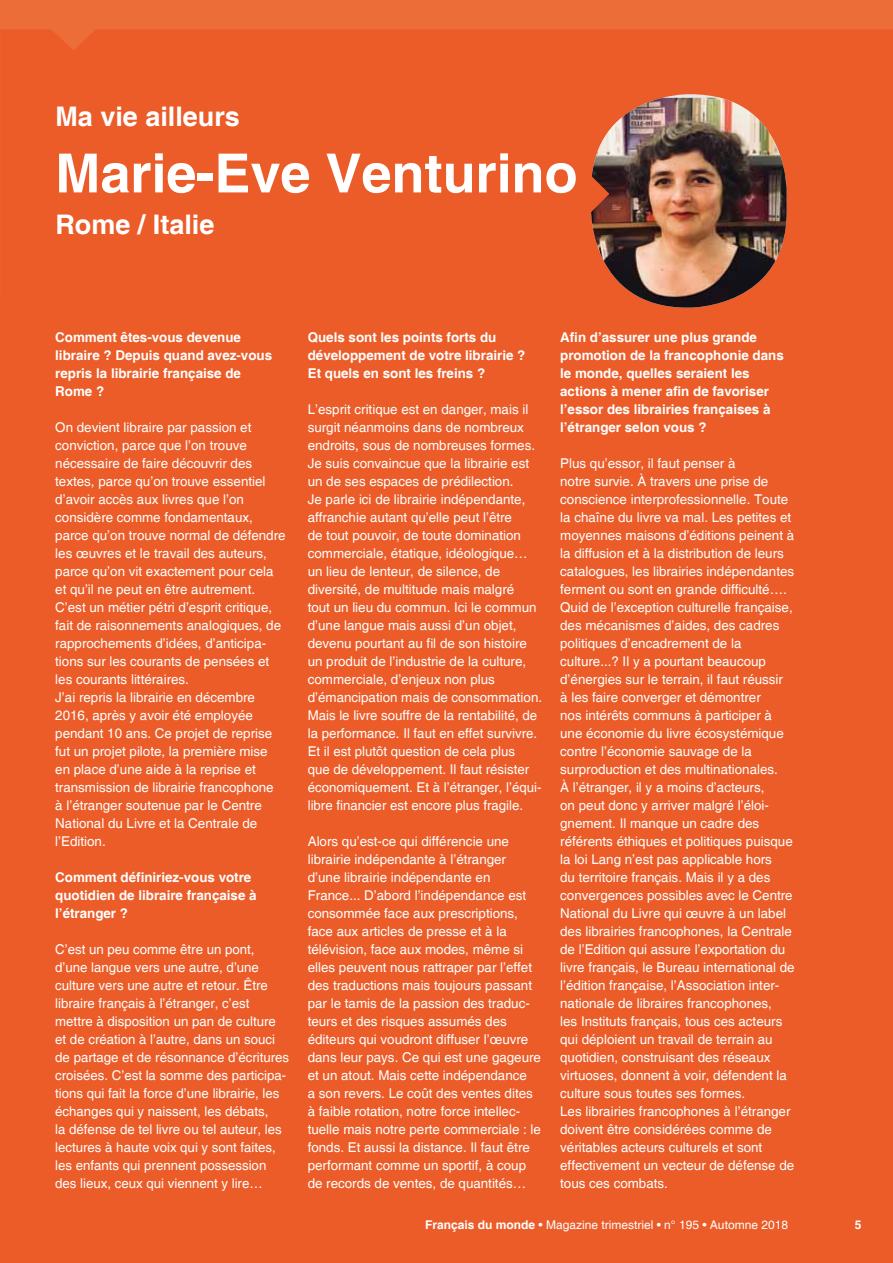
<style>
.page{position:relative;width:893px;height:1263px;background:#eb5c28}
.page>*{position:absolute;margin:0;border:0;box-sizing:border-box;transform-origin:0 0}
.t1{font:700 54px "Helvetica";color:#fff}
.t2{font:700 27px "Helvetica";color:#fff}
.t3{font:13.5px/18px "Helvetica";color:#fff}
.t4{font:700 13.5px/18px "Helvetica";color:#fff}
.t5{font:12px "Helvetica";color:#fff}
.t6{font:700 12px "Helvetica";color:#fff}
.s1{font-weight:700}
</style>
<div class="page">
<svg style="left:0;top:0;width:893px;height:50px"></svg>
<img style="left:591px;top:98px;width:196px;height:210px">
<svg style="left:591px;top:175px;width:18px;height:38px"></svg>
<h2 class="t2" style="left:55px;top:100px;width:186px">Ma vie ailleurs</h2>
<h1 class="t1" style="left:55px;top:140px;width:524px">Marie-Eve Venturino</h1>
<h2 class="t2" style="left:55px;top:208px;width:161px">Rome / Italie</h2>
<p class="t4" style="left:55px;top:329px;width:218px">Comment êtes-vous devenue libraire ? Depuis quand avez-vous repris la librairie française de<br>Rome ?</p>
<p class="t3" style="left:55px;top:419px;width:232px">On devient libraire par passion et conviction, parce que l’on trouve nécessaire de faire découvrir des textes, parce qu’on trouve essentiel d’avoir accès aux livres que l’on considère comme fondamentaux, parce qu’on trouve normal de défendre les œuvres et le travail des auteurs, parce qu’on vit exactement pour cela et qu’il ne peut en être autrement.<br>C’est un métier pétri d’esprit critique, fait de raisonnements analogiques, de rapprochements d’idées, d’anticipa&shy;tions sur les courants de pensées et les courants littéraires.<br>J’ai repris la librairie en décembre 2016, après y avoir été employée pendant 10 ans. Ce projet de reprise fut un projet pilote, la première mise en place d’une aide à la reprise et transmission de librairie francophone<br>à l’étranger soutenue par le Centre National du Livre et la Centrale de l’Edition.</p>
<p class="t4" style="left:55px;top:869px;width:203px">Comment définiriez-vous votre quotidien de libraire française à l’étranger ?</p>
<p class="t3" style="left:55px;top:941px;width:235px">C’est un peu comme être un pont, d’une langue vers une autre, d’une culture vers une autre et retour. Être libraire français à l’étranger, c’est mettre à disposition un pan de culture et de création à l’autre, dans un souci de partage et de résonnance d’écritures croisées. C’est la somme des participa&shy;tions qui fait la force d’une librairie, les échanges qui y naissent, les débats,<br>la défense de tel livre ou tel auteur, les lectures à haute voix qui y sont faites, les enfants qui prennent possession des lieux, ceux qui viennent y lire…</p>
<p class="t4" style="left:308px;top:329px;width:219px">Quels sont les points forts du développement de votre librairie ?<br>Et quels en sont les freins ?</p>
<p class="t3" style="left:308px;top:401px;width:236px">L’esprit critique est en danger, mais il surgit néanmoins dans de nombreux endroits, sous de nombreuses formes.<br>Je suis convaincue que la librairie est un de ses espaces de prédilection.<br>Je parle ici de librairie indépendante, affranchie autant qu’elle peut l’être<br>de tout pouvoir, de toute domination commerciale, étatique, idéologique… un lieu de lenteur, de silence, de diversité, de multitude mais malgré<br>tout un lieu du commun. Ici le commun d’une langue mais aussi d’un objet, devenu pourtant au fil de son histoire un produit de l’industrie de la culture, commerciale, d’enjeux non plus d’émancipation mais de consommation.<br>Mais le livre souffre de la rentabilité, de la performance. Il faut en effet survivre.<br>Et il est plutôt question de cela plus<br>que de développement. Il faut résister économiquement. Et à l’étranger, l’équi&shy;libre financier est encore plus fragile.</p>
<p class="t3" style="left:308px;top:833px;width:235px">Alors qu’est-ce qui différencie une librairie indépendante à l’étranger d’une librairie indépendante en France... D’abord l’indépendance est consommée face aux prescriptions, face aux articles de presse et à la télévision, face aux modes, même si elles peuvent nous rattraper par l’effet des traductions mais toujours passant par le tamis de la passion des traduc&shy;teurs et des risques assumés des éditeurs qui voudront diffuser l’œuvre dans leur pays. Ce qui est une gageure et un atout. Mais cette indépendance<br>a son revers. Le coût des ventes dites à faible rotation, notre force intellec&shy;tuelle mais notre perte commerciale : le fonds. Et aussi la distance. Il faut être performant comme un sportif, à coup de records de ventes, de quantités…</p>
<p class="t4" style="left:560px;top:329px;width:225px">Afin d’assurer une plus grande promotion de la francophonie dans le monde, quelles seraient les actions à mener afin de favoriser l’essor des librairies françaises à l’étranger selon vous ?</p>
<p class="t3" style="left:560px;top:455px;width:236px">Plus qu’essor, il faut penser à<br>notre survie. À travers une prise de conscience interprofessionnelle. Toute la chaîne du livre va mal. Les petites et moyennes maisons d’éditions peinent à la diffusion et à la distribution de leurs catalogues, les librairies indépendantes ferment ou sont en grande difficulté….<br>Quid de l’exception culturelle française, des mécanismes d’aides, des cadres politiques d’encadrement de la culture...? Il y a pourtant beaucoup d’énergies sur le terrain, il faut réussir<br>à les faire converger et démontrer<br>nos intérêts communs à participer à une économie du livre écosystémique contre l’économie sauvage de la surproduction et des multinationales.<br>À l’étranger, il y a moins d’acteurs,<br>on peut donc y arriver malgré l’éloi&shy;gnement. Il manque un cadre des référents éthiques et politiques puisque la loi Lang n’est pas applicable hors<br>du territoire français. Mais il y a des convergences possibles avec le Centre National du Livre qui œuvre à un label des librairies francophones, la Centrale de l’Edition qui assure l’exportation du livre français, le Bureau international de l’édition française, l’Association inter&shy;nationale de libraires francophones,<br>les Instituts français, tous ces acteurs qui déploient un travail de terrain au quotidien, construisant des réseaux virtuoses, donnent à voir, défendent la culture sous toutes ses formes.<br>Les librairies francophones à l’étranger doivent être considérées comme de véritables acteurs culturels et sont effectivement un vecteur de défense de tous ces combats.</p>
<p class="t5" style="left:425px;top:1218px;width:364px"><span class="s1">Français du monde</span> • Magazine trimestriel • n° 195 • Automne 2018</p>
<p class="t6" style="left:855px;top:1218px;width:8px">5</p>
</div>
